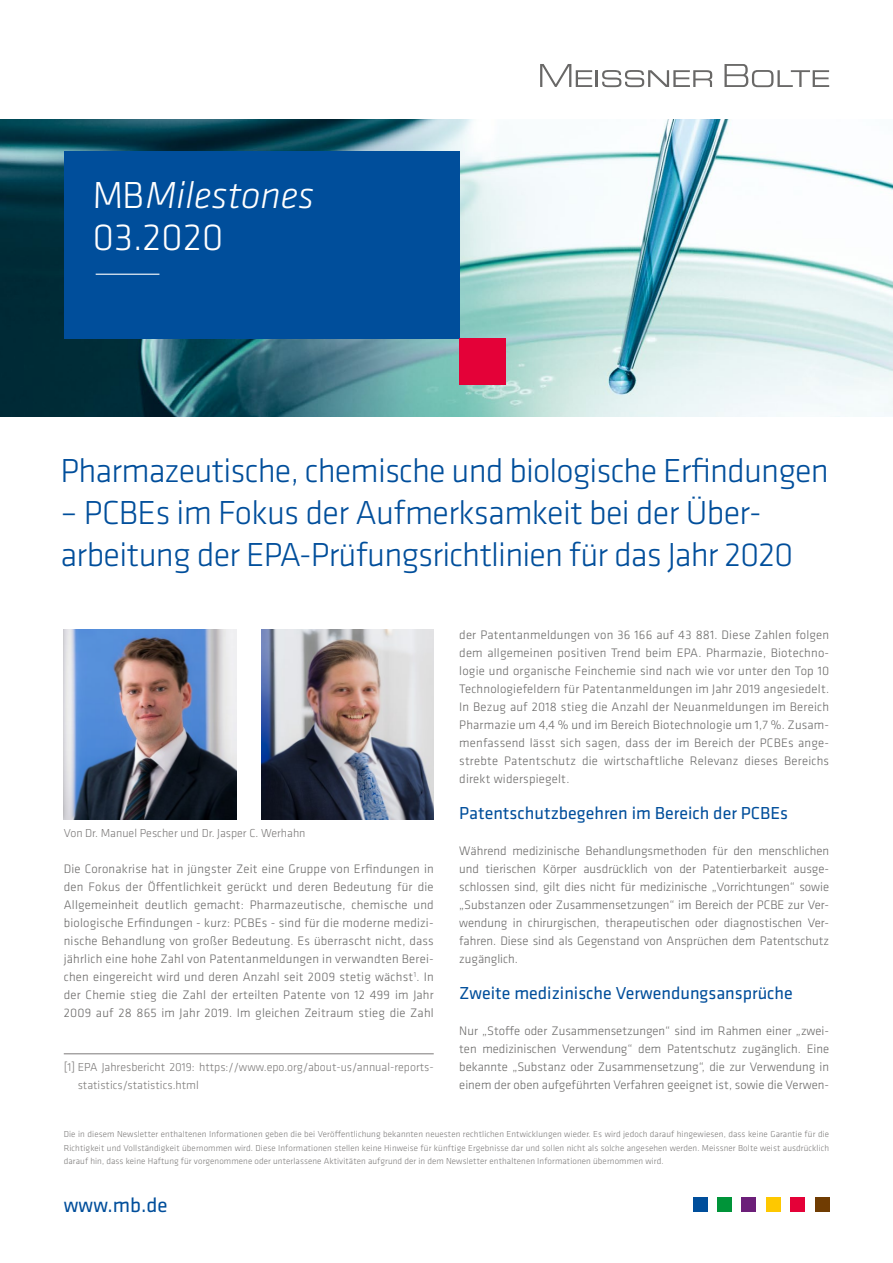
<style>
.page{position:relative;width:893px;height:1263px;background:#fff}
.page>*{position:absolute;margin:0;border:0;box-sizing:border-box;transform-origin:0 0}
.Ausgabe_26___28{font:italic 300 39px "Klavika";color:#fff}
.Ausgabe_26___28-2{font:300 39px "Klavika";letter-spacing:-.005em;color:#fff}
.Headline_34_36{font:300 34.5px/42px "Klavika";letter-spacing:-.025em;color:#004e9b}
.t1{font:21px "Klavika";letter-spacing:.005em;color:#004e9b}
.Zwischenheadline_12{font:18px "Klavika";color:#004e9b}
.Copytext_8_5_12{font:300 12.75px/18px "Klavika";letter-spacing:.005em;color:#696867;text-align:justify}
.BU_8_11{font:300 12px/18px "Klavika";color:#7c7a79}
.t2{font:300 9px/13.5px "Klavika";letter-spacing:.01em;color:#7c7a79;text-align:justify}
.s1{font-style:normal}
</style>
<div class="page">
<div style="left:693px;top:1198px;width:14px;height:14px;background:#004e9b"></div>
<div style="left:717px;top:1198px;width:15px;height:14px;background:#009439"></div>
<div style="left:742px;top:1198px;width:14px;height:14px;background:#6c1f79"></div>
<div style="left:766px;top:1198px;width:14px;height:14px;background:#fec800"></div>
<div style="left:791px;top:1198px;width:14px;height:14px;background:#e40138"></div>
<div style="left:815px;top:1198px;width:14px;height:14px;background:#703c02"></div>
<svg style="left:540px;top:64px;width:172px;height:23px"></svg>
<svg style="left:724px;top:64px;width:105px;height:23px"></svg>
<img style="left:64px;top:630px;width:172px;height:189px">
<img style="left:261px;top:630px;width:173px;height:189px">
<img style="left:0;top:119px;width:893px;height:298px">
<div style="left:64px;top:151px;width:395px;height:187px;background:#004e9b"></div>
<div style="left:459px;top:338px;width:47px;height:47px;background:#e40138"></div>
<hr style="left:96px;top:274px;width:63px;height:1px;background:#fff">
<hr style="left:64px;top:1053px;width:370px;height:1px;background:#7c7a79">
<p class="Ausgabe_26___28" style="left:93px;top:174px;width:223px"><span class="s1">MB</span>Milestones</p>
<p class="Ausgabe_26___28-2" style="left:93px;top:216px;width:132px">03.2020</p>
<p class="Headline_34_36" style="left:61px;top:450px;width:770px">Pharmazeutische, chemische und biologische Erfindungen</p>
<p class="Headline_34_36" style="left:61px;top:492px;width:734px">– PCBEs im Fokus der Aufmerksamkeit bei der Über&shy;arbeitung der EPA-Prüfungsrichtlinien für das Jahr 2020</p>
<p class="BU_8_11" style="left:64px;top:824px;width:243px">Von Dr. Manuel Pescher und Dr. Jasper C. Werhahn</p>
<p class="Copytext_8_5_12" style="left:64px;top:860px;width:371px">Die Coronakrise hat in jüngster Zeit eine Gruppe von Erfindungen in den Fokus der Öffentlichkeit gerückt und deren Bedeutung für die Allgemeinheit deutlich gemacht: Pharmazeutische, chemische und biologische Erfindungen - kurz: PCBEs - sind für die moderne medizi&shy;nische Behandlung von großer Bedeutung. Es überrascht nicht, dass jährlich eine hohe Zahl von Patentanmeldungen in verwandten Berei&shy;chen eingereicht wird und deren Anzahl seit 2009 stetig wächst<sup>1</sup>. In der Chemie stieg die Zahl der erteilten Patente von 12 499 im Jahr 2009 auf 28 865 im Jahr 2019. Im gleichen Zeitraum stieg die Zahl</p>
<p class="BU_8_11" style="left:78px;top:1058px;width:357px;text-indent:-14px">[1] EPA Jahresbericht 2019: https://www.epo.org/about-us/annual-reports&shy;statistics/statistics.html</p>
<p class="Copytext_8_5_12" style="left:459px;top:626px;width:371px">der Patentanmeldungen von 36 166 auf 43 881. Diese Zahlen folgen dem allgemeinen positiven Trend beim EPA. Pharmazie, Biotechno&shy;logie und organische Feinchemie sind nach wie vor unter den Top 10<br>Technologiefeldern für Patentanmeldungen im Jahr 2019 angesiedelt.<br>In Bezug auf 2018 stieg die Anzahl der Neuanmeldungen im Bereich Pharmazie um 4,4 % und im Bereich Biotechnologie um 1,7 %. Zusam&shy;menfassend lässt sich sagen, dass der im Bereich der PCBEs ange&shy;strebte Patentschutz die wirtschaftliche Relevanz dieses Bereichs direkt widerspiegelt.</p>
<p class="Zwischenheadline_12" style="left:459px;top:803px;width:330px">Patentschutzbegehren im Bereich der PCBEs</p>
<p class="Copytext_8_5_12" style="left:459px;top:842px;width:371px">Während medizinische Behandlungsmethoden für den menschlichen und tierischen Körper ausdrücklich von der Patentierbarkeit ausge&shy;schlossen sind, gilt dies nicht für medizinische „Vorrichtungen“ sowie „Substanzen oder Zusammensetzungen“ im Bereich der PCBE zur Ver&shy;wendung in chirurgischen, therapeutischen oder diagnostischen Ver&shy;fahren. Diese sind als Gegenstand von Ansprüchen dem Patentschutz zugänglich.</p>
<p class="Zwischenheadline_12" style="left:459px;top:983px;width:335px">Zweite medizinische Verwendungsansprüche</p>
<p class="Copytext_8_5_12" style="left:459px;top:1022px;width:371px">Nur „Stoffe oder Zusammensetzungen“ sind im Rahmen einer „zwei&shy;ten medizinischen Verwendung“ dem Patentschutz zugänglich. Eine bekannte „Substanz oder Zusammensetzung“, die zur Verwendung in einem der oben aufgeführten Verfahren geeignet ist, sowie die Verwen-</p>
<p class="t2" style="left:64px;top:1127px;width:767px">Die in diesem Newsletter enthaltenen Informationen geben die bei Veröffentlichung bekannten neuesten rechtlichen Entwicklungen wieder. Es wird jedoch darauf hingewiesen, dass keine Garantie für die Richtigkeit und Vollständigkeit übernommen wird. Diese Informationen stellen keine Hinweise für künftige Ergebnisse dar und sollen nicht als solche angesehen werden. Meissner Bolte weist ausdrücklich darauf hin, dass keine Haftung für vorgenommene oder unterlassene Aktivitäten aufgrund der in dem Newsletter enthaltenen Informationen übernommen wird.</p>
<h3 class="t1" style="left:64px;top:1193px;width:105px">www.mb.de</h3>
</div>
